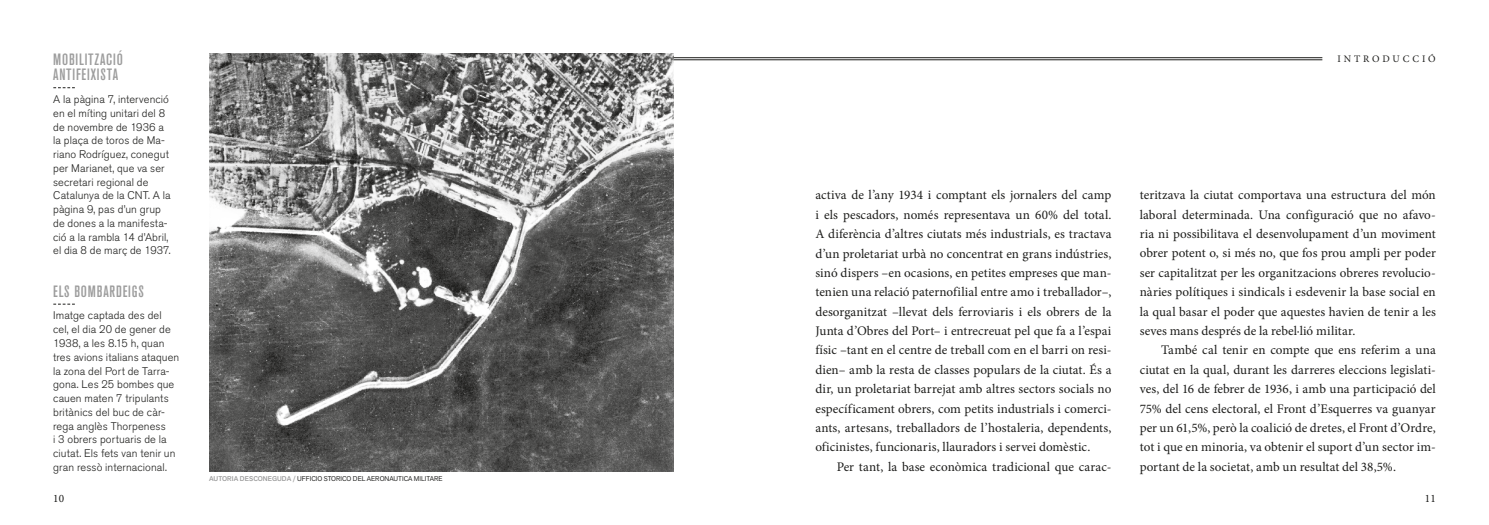
<style>
.page{position:relative;width:1489px;height:525px;background:#fff}
.page>*{position:absolute;margin:0;border:0;box-sizing:border-box;transform-origin:0 0}
.t1{font:500 condensed 16.25px/15px "Akzidenz Grotesk BQ";letter-spacing:.05em;color:#9d9d9d}
.t2{font:13.12px/19.4px "Minion Pro";letter-spacing:.005em;color:#1d1d1b;text-align:justify}
.t3{font:11.25px "Minion Pro";color:#1d1d1b}
.t4{font:300 11px/13.8px "Akzidenz Grotesk BQ";letter-spacing:.01em;color:#1d1d1b}
.t5{font:10px "Minion Pro";letter-spacing:.29em;color:#1d1d1b}
.t6{font:6.88px "Akzid Grtsk Next";color:#1d1d1b}
.s1{font-weight:500;color:#9d9d9d}
</style>
<div class="page">
<img style="left:209px;top:53px;width:464px;height:418px">
<svg style="left:53px;top:87px;width:22px;height:1px"></svg>
<svg style="left:53px;top:303px;width:22px;height:1px"></svg>
<hr style="left:673px;top:57px;width:649px;height:1px;background:#1d1d1b">
<hr style="left:673px;top:60px;width:649px;height:1px;background:#1d1d1b">
<p class="t1" style="left:53px;top:51px;width:71px">MOBILITZACIÓ<br>ANTIFEIXISTA</p>
<p class="t5" style="left:1337px;top:52px;width:100px">INTRODUCCIÓ</p>
<p class="t4" style="left:53px;top:93px;width:119px">A la pàgina 7, intervenció en el míting unitari del 8 de novembre de 1936 a la plaça de toros de Ma&shy;riano Rodríguez, conegut per Marianet, que va ser secretari regional de<br>Catalunya de la CNT. A la pàgina 9, pas d’un grup de dones a la manifesta&shy;ció a la rambla 14 d’Abril, el dia 8 de març de 1937.</p>
<p class="t1" style="left:53px;top:283px;width:92px">ELS BOMBARDEIGS</p>
<p class="t4" style="left:53px;top:309px;width:128px">Imatge captada des del cel, el dia 20 de gener de<br>1938, a les 8.15 h, quan tres avions italians ataquen la zona del Port de Tarra&shy;gona. Les 25 bombes que cauen maten 7 tripulants britànics del buc de càr&shy;rega anglès Thorpeness<br>i 3 obrers portuaris de la ciutat. Els fets van tenir un gran ressò internacional.</p>
<p class="t6" style="left:209px;top:473px;width:235px"><span class="s1">AUTORIA DESCONEGUDA /</span> UFFICIO STORICO DEL AERONAUTICA MILITARE</p>
<p class="t2" style="left:815px;top:185px;width:297px">activa de l’any 1934 i comptant els jornalers del camp i els pescadors, només representava un 60% del total.<br>A diferència d’altres ciutats més industrials, es tractava d’un proletariat urbà no concentrat en grans indústries, sinó dispers –en ocasions, en petites empreses que man&shy;tenien una relació paternofilial entre amo i treballador–, desorganitzat –llevat dels ferroviaris i els obrers de la Junta d’Obres del Port– i entrecreuat pel que fa a l’espai físic –tant en el centre de treball com en el barri on resi&shy;dien– amb la resta de classes populars de la ciutat. És a dir, un proletariat barrejat amb altres sectors socials no específicament obrers, com petits industrials i comerci&shy;ants, artesans, treballadors de l’hostaleria, dependents, oficinistes, funcionaris, llauradors i servei domèstic.</p>
<p class="t2" style="left:836px;top:457px;width:276px">Per tant, la base econòmica tradicional que carac-</p>
<p class="t2" style="left:1139px;top:185px;width:297px">teritzava la ciutat comportava una estructura del món laboral determinada. Una configuració que no afavo&shy;ria ni possibilitava el desenvolupament d’un moviment obrer potent o, si més no, que fos prou ampli per poder ser capitalitzat per les organitzacions obreres revolucio&shy;nàries polítiques i sindicals i esdevenir la base social en la qual basar el poder que aquestes havien de tenir a les seves mans després de la rebel·lió militar.</p>
<p class="t2" style="left:1139px;top:340px;width:297px;text-indent:21px">També cal tenir en compte que ens referim a una ciutat en la qual, durant les darreres eleccions legislati&shy;ves, del 16 de febrer de 1936, i amb una participació del 75% del cens electoral, el Front d’Esquerres va guanyar per un 61,5%, però la coalició de dretes, el Front d’Ordre, tot i que en minoria, va obtenir el suport d’un sector im&shy;portant de la societat, amb un resultat del 38,5%.</p>
<p class="t3" style="left:53px;top:491px;width:12px">10</p>
<p class="t3" style="left:1424px;top:491px;width:12px">11</p>
</div>
